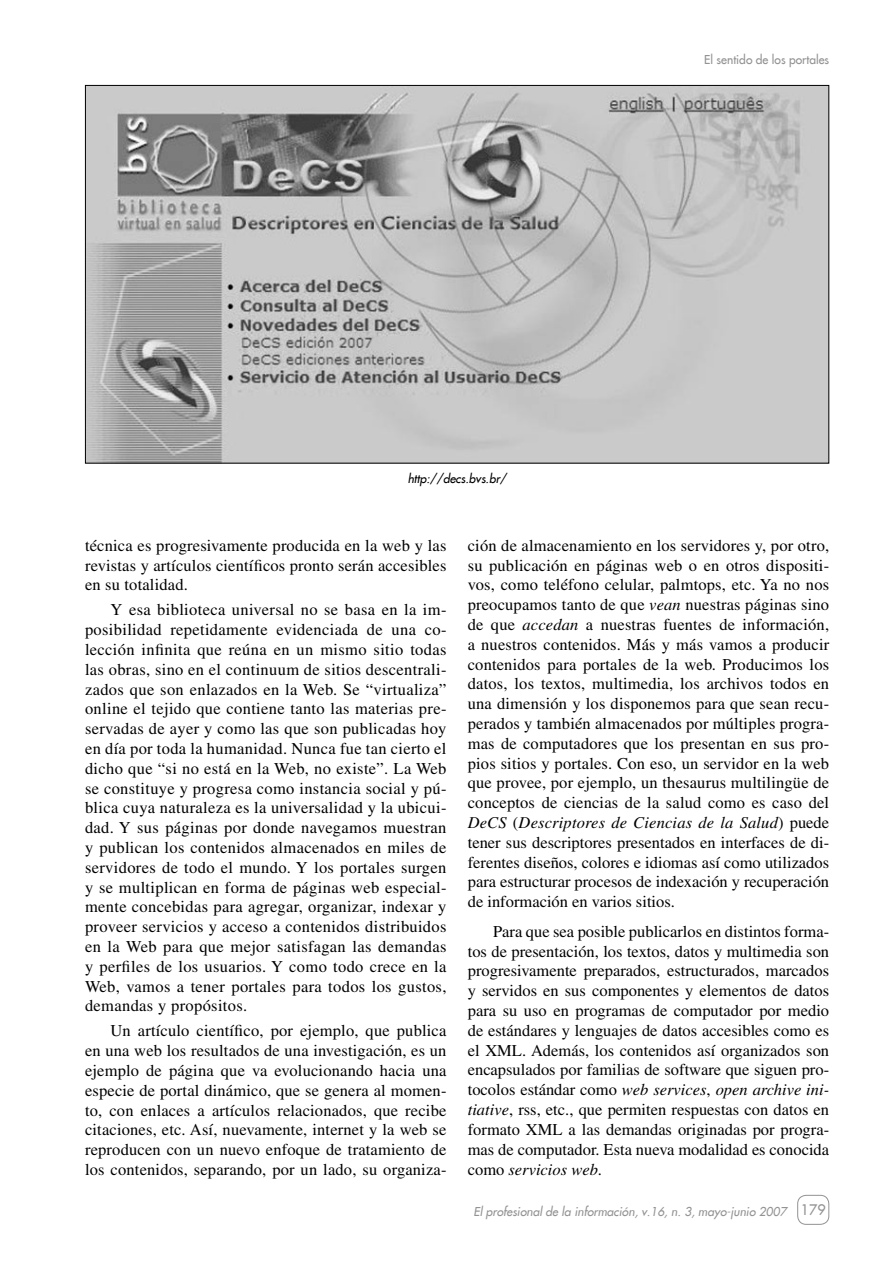
<style>
.page{position:relative;width:893px;height:1263px;background:#fff}
.page>*{position:absolute;margin:0;border:0;box-sizing:border-box;transform-origin:0 0}
.t1{font:16.5px/19.8px "Times";letter-spacing:.01em;color:#000;text-align:justify}
.t2{font:14.25px "Futura";color:#939393}
.t3{font:italic 12px "Futura";color:#939393}
.t4{font:12px "Futura";color:#939393}
.t5{font:italic 12px "Futura";color:#000}
.s1{font-style:italic}
</style>
<div class="page">
<svg style="left:797px;top:1194px;width:33px;height:30px"></svg>
<img style="left:87px;top:87px;width:740px;height:374px">
<p class="t5" style="left:408px;top:471px;width:100px">http://decs.bvs.br/</p>
<p class="t4" style="left:704px;top:52px;width:126px">El sentido de los portales</p>
<p class="t1" style="left:85px;top:535px;width:363px">técnica es progresivamente producida en la web y las revistas y artículos científicos pronto serán accesibles en su totalidad.</p>
<p class="t1" style="left:85px;top:600px;width:363px;text-indent:26px">Y esa biblioteca universal no se basa en la im&shy;posibilidad repetidamente evidenciada de una co&shy;lección infinita que reúna en un mismo sitio todas las obras, sino en el continuum de sitios descentrali&shy;zados que son enlazados en la Web. Se “virtualiza” online el tejido que contiene tanto las materias pre&shy;servadas de ayer y como las que son publicadas hoy en día por toda la humanidad. Nunca fue tan cierto el dicho que “si no está en la Web, no existe”. La Web se constituye y progresa como instancia social y pú&shy;blica cuya naturaleza es la universalidad y la ubicui&shy;dad. Y sus páginas por donde navegamos muestran y publican los contenidos almacenados en miles de servidores de todo el mundo. Y los portales surgen y se multiplican en forma de páginas web especial&shy;mente concebidas para agregar, organizar, indexar y proveer servicios y acceso a contenidos distribuidos en la Web para que mejor satisfagan las demandas y perfiles de los usuarios. Y como todo crece en la Web, vamos a tener portales para todos los gustos, demandas y propósitos.</p>
<p class="t1" style="left:85px;top:1021px;width:363px;text-indent:26px">Un artículo científico, por ejemplo, que publica en una web los resultados de una investigación, es un ejemplo de página que va evolucionando hacia una especie de portal dinámico, que se genera al momen&shy;to, con enlaces a artículos relacionados, que recibe citaciones, etc. Así, nuevamente, internet y la web se reproducen con un nuevo enfoque de tratamiento de los contenidos, separando, por un lado, su organiza-</p>
<p class="t1" style="left:468px;top:535px;width:363px">ción de almacenamiento en los servidores y, por otro, su publicación en páginas web o en otros dispositi&shy;vos, como teléfono celular, palmtops, etc. Ya no nos preocupamos tanto de que <span class="s1">vean</span> nuestras páginas sino de que <span class="s1">accedan</span> a nuestras fuentes de información, a nuestros contenidos. Más y más vamos a producir contenidos para portales de la web. Producimos los datos, los textos, multimedia, los archivos todos en una dimensión y los disponemos para que sean recu&shy;perados y también almacenados por múltiples progra&shy;mas de computadores que los presentan en sus pro&shy;pios sitios y portales. Con eso, un servidor en la web que provee, por ejemplo, un thesaurus multilingüe de conceptos de ciencias de la salud como es caso del <span class="s1">DeCS</span> (<span class="s1">Descriptores de Ciencias de la Salud</span>) puede tener sus descriptores presentados en interfaces de di&shy;ferentes diseños, colores e idiomas así como utilizados para estructurar procesos de indexación y recuperación de información en varios sitios.</p>
<p class="t1" style="left:468px;top:921px;width:363px;text-indent:26px">Para que sea posible publicarlos en distintos forma&shy;tos de presentación, los textos, datos y multimedia son progresivamente preparados, estructurados, marcados y servidos en sus componentes y elementos de datos para su uso en programas de computador por medio de estándares y lenguajes de datos accesibles como es el XML. Además, los contenidos así organizados son encapsulados por familias de software que siguen pro&shy;tocolos estándar como <span class="s1">web services</span>, <span class="s1">open archive ini&shy;tiative</span>, rss, etc., que permiten respuestas con datos en formato XML a las demandas originadas por progra&shy;mas de computador. Esta nueva modalidad es conocida como <span class="s1">servicios web</span>.</p>
<p class="t3" style="left:473px;top:1204px;width:315px">El profesional de la información, v.16, n. 3, mayo-junio 2007</p>
<p class="t2" style="left:801px;top:1201px;width:26px">179</p>
</div>
